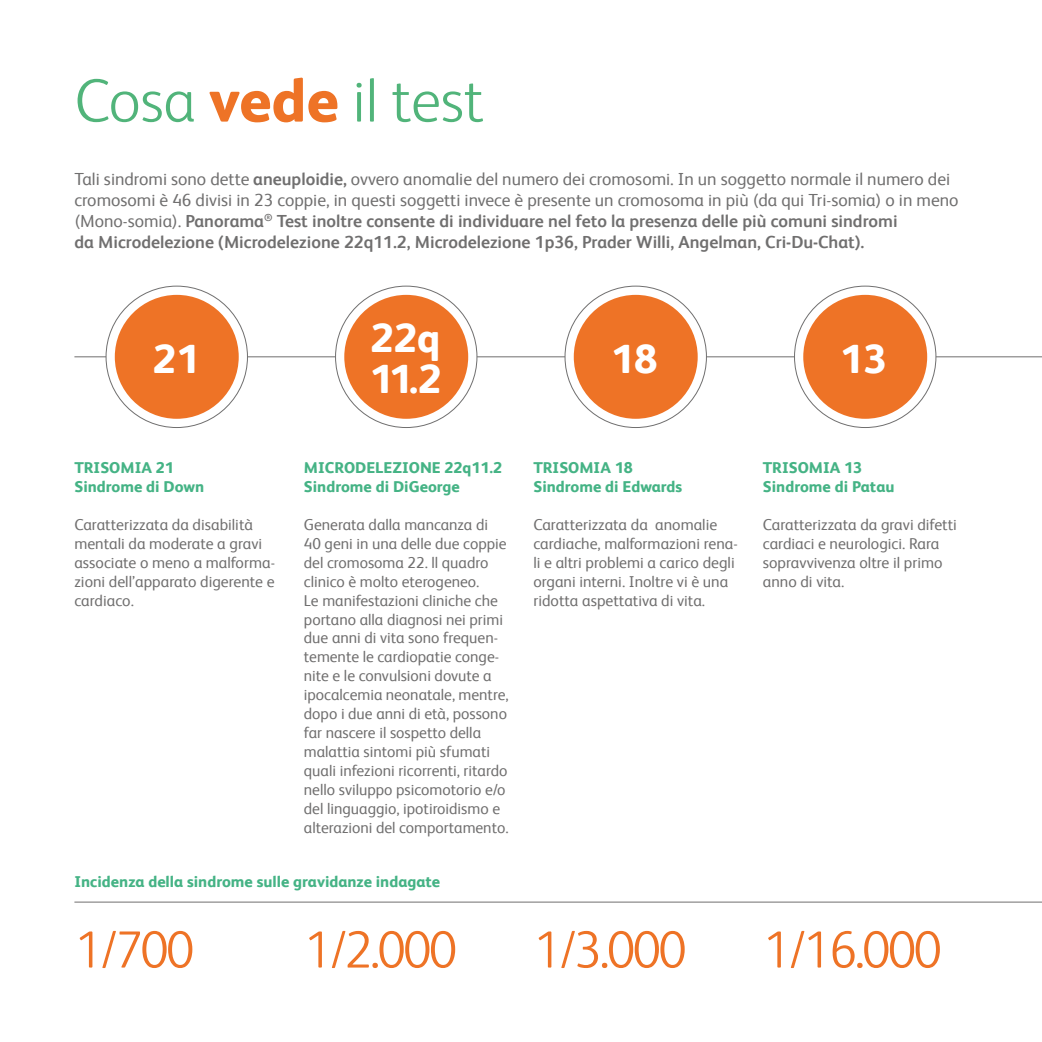
<style>
.page{position:relative;width:1042px;height:1042px;background:#fff}
.page>*{position:absolute;margin:0;border:0;box-sizing:border-box;transform-origin:0 0}
.t1{font:300 61.25px "FS Albert Pro";color:#51b47a}
.t2{font:300 52.5px "FS Albert Pro";letter-spacing:-.05em;color:#ee7326}
.t3{font:800 40.95px/40.8px "FS Albert Pro";color:#fff}
.t4{font:17.5px/21px "FS Albert Pro";color:#706f6f}
.t5{font:15.75px/18.9px "FS Albert Pro";color:#706f6f}
.t6{font:800 15.75px/18.9px "FS Albert Pro";color:#45b385}
.s1{font-weight:800;color:#ee7326}
.s2{font-weight:700}
</style>
<div class="page">
<hr style="left:74px;top:356px;width:968px;height:1px;background:#706f6f">
<div style="left:106px;top:286px;width:141px;height:141px;background:#fff;border-radius:50%"></div>
<div style="left:335px;top:286px;width:142px;height:141px;background:#fff;border-radius:50%"></div>
<div style="left:565px;top:286px;width:141px;height:141px;background:#fff;border-radius:50%"></div>
<div style="left:794px;top:286px;width:142px;height:141px;background:#fff;border-radius:50%"></div>
<hr style="left:74px;top:901px;width:968px;height:1px;background:#706f6f">
<div style="left:115px;top:295px;width:124px;height:124px;background:#ee7326;border-radius:50%"></div>
<div style="left:574px;top:295px;width:124px;height:124px;background:#ee7326;border-radius:50%"></div>
<div style="left:344px;top:295px;width:124px;height:124px;background:#ee7326;border-radius:50%"></div>
<div style="left:803px;top:295px;width:124px;height:124px;background:#ee7326;border-radius:50%"></div>
<h1 class="t1" style="left:74px;top:59px;width:411px">Cosa <span class="s1">vede</span> il test</h1>
<p class="t4" style="left:74px;top:167px;width:885px">Tali sindromi sono dette <span class="s2">aneuploidie,</span> ovvero anomalie del numero dei cromosomi. In un soggetto normale il numero dei cromosomi è 46 divisi in 23 coppie, in questi soggetti invece è presente un cromosoma in più (da qui Tri-somia) o in meno (Mono-somia). <span class="s2">Panorama</span><sup>®</sup> <span class="s2">Test inoltre consente di individuare nel feto la presenza delle più comuni sindromi<br>da Microdelezione (Microdelezione 22q11.2, Microdelezione 1p36, Prader Willi, Angelman, Cri-Du-Chat).</span></p>
<h3 class="t3" style="left:369px;top:315px;width:74px">22q<br>11.2</h3>
<h3 class="t3" style="left:153px;top:335px;width:48px">21</h3>
<h3 class="t3" style="left:611px;top:335px;width:48px">18</h3>
<h3 class="t3" style="left:840px;top:335px;width:48px">13</h3>
<p class="t6" style="left:74px;top:457px;width:131px">TRISOMIA 21<br>Sindrome di Down</p>
<p class="t5" style="left:74px;top:514px;width:202px">Caratterizzata da disabilità mentali da moderate a gravi associate o meno a malforma&shy;zioni dell’apparato digerente e cardiaco.</p>
<p class="t6" style="left:304px;top:457px;width:200px">MICRODELEZIONE 22q11.2<br>Sindrome di DiGeorge</p>
<p class="t5" style="left:304px;top:514px;width:206px">Generata dalla mancanza di<br>40 geni in una delle due coppie del cromosoma 22. ll quadro clinico è molto eterogeneo.<br>Le manifestazioni cliniche che portano alla diagnosi nei primi due anni di vita sono frequen&shy;temente le cardiopatie conge&shy;nite e le convulsioni dovute a ipocalcemia neonatale, mentre, dopo i due anni di età, possono far nascere il sospetto della malattia sintomi più sfumati quali infezioni ricorrenti, ritardo nello sviluppo psicomotorio e/o del linguaggio, ipotiroidismo e alterazioni del comportamento.</p>
<p class="t6" style="left:74px;top:871px;width:367px">Incidenza della sindrome sulle gravidanze indagate</p>
<p class="t6" style="left:533px;top:457px;width:150px">TRISOMIA 18<br>Sindrome di Edwards</p>
<p class="t5" style="left:533px;top:514px;width:206px">Caratterizzata da anomalie cardiache, malformazioni rena&shy;li e altri problemi a carico degli organi interni. Inoltre vi è una ridotta aspettativa di vita.</p>
<p class="t6" style="left:763px;top:457px;width:133px">TRISOMIA 13<br>Sindrome di Patau</p>
<p class="t5" style="left:763px;top:514px;width:196px">Caratterizzata da gravi difetti cardiaci e neurologici. Rara sopravvivenza oltre il primo anno di vita.</p>
<h2 class="t2" style="left:74px;top:913px;width:121px">1/700</h2>
<h2 class="t2" style="left:304px;top:913px;width:155px">1/2.000</h2>
<h2 class="t2" style="left:533px;top:913px;width:155px">1/3.000</h2>
<h2 class="t2" style="left:763px;top:913px;width:181px">1/16.000</h2>
</div>
